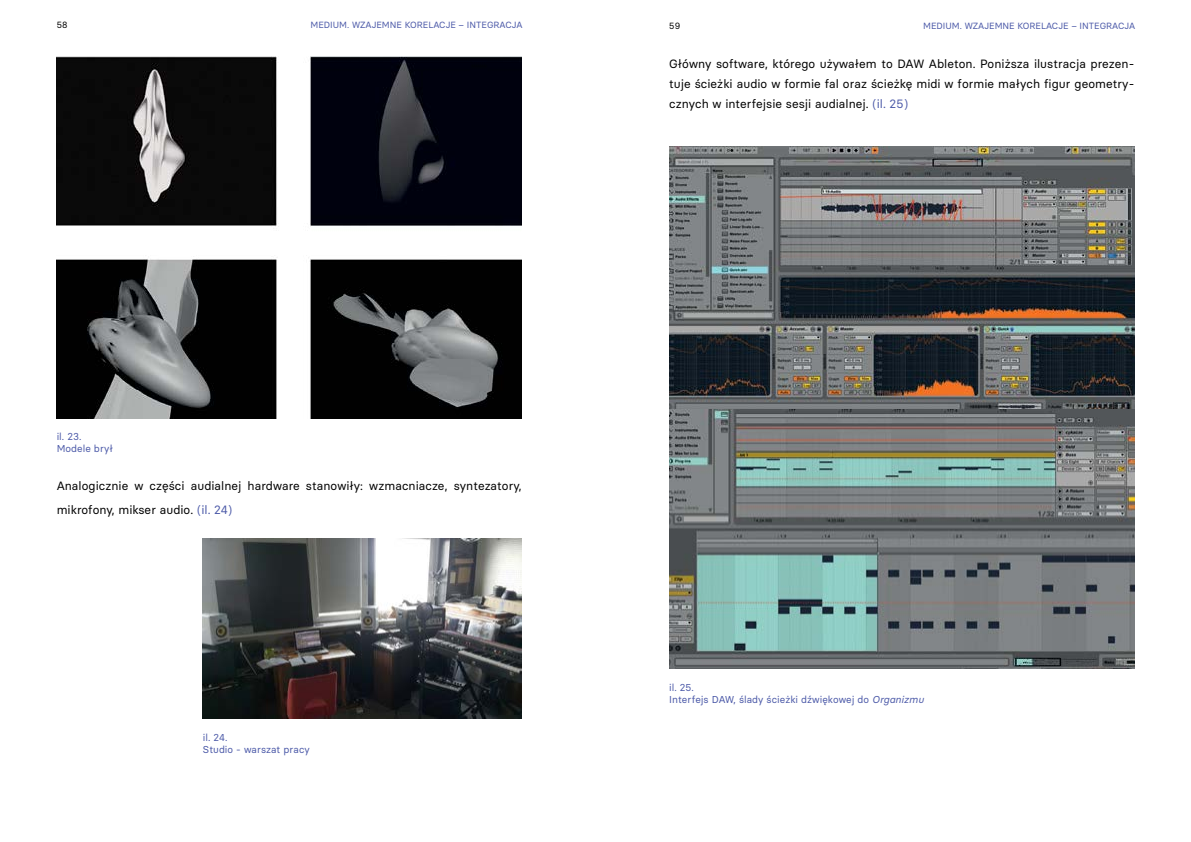
<style>
.page{position:relative;width:1191px;height:842px;background:#fff}
.page>*{position:absolute;margin:0;border:0;box-sizing:border-box;transform-origin:0 0}
.t1{font:12px/20px "Basier Circle";letter-spacing:.005em;color:#000;text-align:justify}
.t2{font:10px/12px "Basier Circle";letter-spacing:.005em;color:#4b59a8}
.t3{font:9px "Basier Circle";color:#4b59a8}
.t4{font:9px "Basier Circle";color:#000}
.s1{color:#4b59a8}
.s2{font-style:italic}
</style>
<div class="page">
<img style="left:669px;top:146px;width:465px;height:522px">
<img style="left:57px;top:57px;width:465px;height:362px">
<img style="left:202px;top:539px;width:320px;height:180px">
<p class="t4" style="left:57px;top:19px;width:12px">58</p>
<p class="t3" style="left:310px;top:19px;width:214px">MEDIUM. WZAJEMNE KORELACJE – INTEGRACJA</p>
<p class="t2" style="left:57px;top:431px;width:58px">il. 23.<br>Modele brył</p>
<p class="t1" style="left:57px;top:474px;width:466px;line-height:24px">Analogicznie w części audialnej hardware stanowiły: wzmacniacze, syntezatory, mikrofony, mikser audio. <span class="s1">(il. 24)</span></p>
<p class="t2" style="left:203px;top:731px;width:108px">il. 24.<br>Studio - warszat pracy</p>
<p class="t4" style="left:669px;top:20px;width:13px">59</p>
<p class="t3" style="left:923px;top:20px;width:214px">MEDIUM. WZAJEMNE KORELACJE – INTEGRACJA</p>
<p class="t1" style="left:669px;top:54px;width:466px">Główny software, którego używałem to DAW Ableton. Poniższa ilustracja prezen&shy;tuje ścieżki audio w formie fal oraz ścieżkę midi w formie małych figur geometry&shy;cznych w interfejsie sesji audialnej. <span class="s1">(il. 25)</span></p>
<p class="t2" style="left:669px;top:681px;width:256px">il. 25.<br>Interfejs DAW, ślady ścieżki dźwiękowej do <span class="s2">Organizmu</span></p>
</div>
